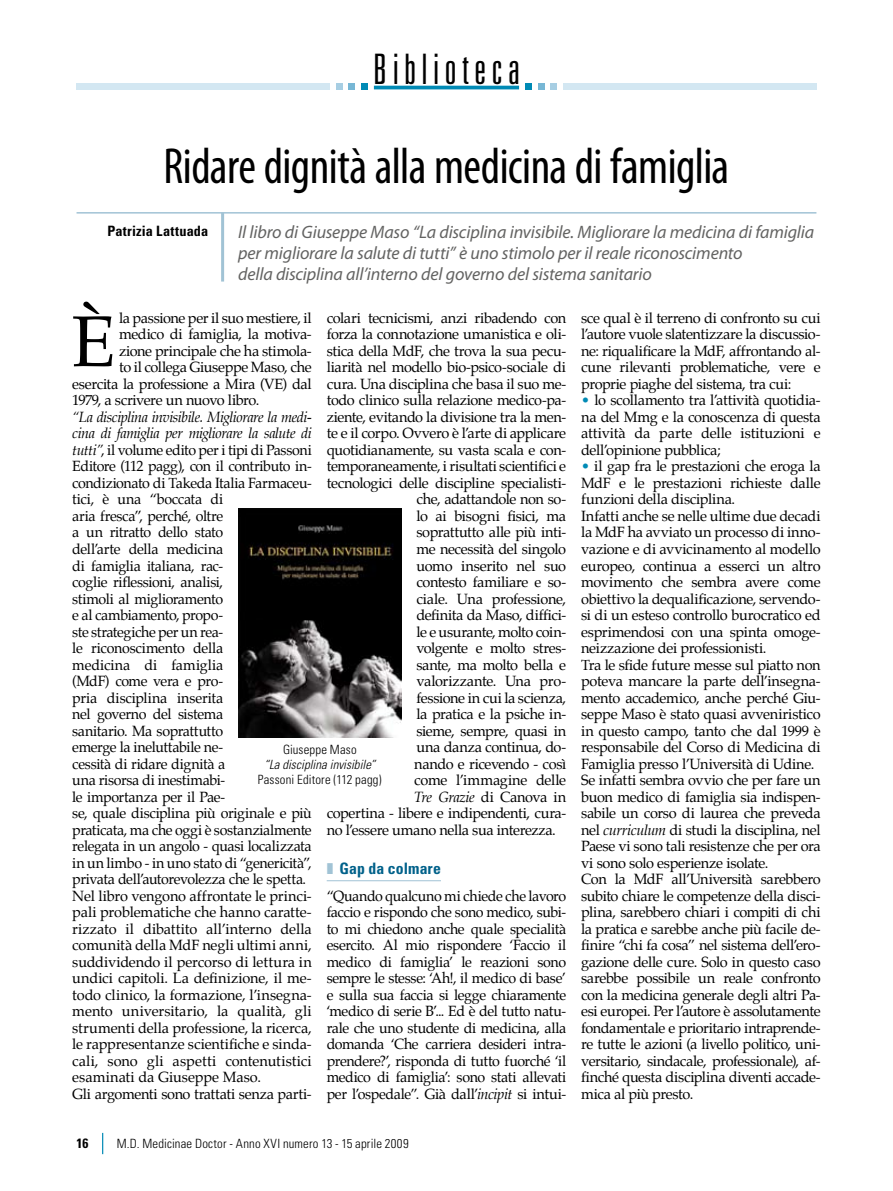
<style>
.page{position:relative;width:893px;height:1191px;background:#fff}
.page>*{position:absolute;margin:0;border:0;box-sizing:border-box;transform-origin:0 0}
.t1{font:72px "Palatino";color:#000}
.t2{font:condensed 51px "Myriad Pro";letter-spacing:-.01em;color:#000;scale:.95 1}
.t3{font:300 ultra-condensed 42px "Univers";color:#000}
.t4{font:italic 18px/21px "Myriad Pro";letter-spacing:-.01em;color:#636362}
.t5{font:700 condensed 15.75px "Univers";letter-spacing:.005em;color:#00618a}
.t6{font:14.55px/16.5px "Palatino";letter-spacing:-.025em;color:#000;text-align:justify}
.t7{font:700 condensed 14.25px "Univers";letter-spacing:.015em;color:#000}
.t8{font:700 condensed 13.5px "Univers";color:#000}
.t9{font:300 condensed 12.75px "Univers";letter-spacing:.015em;color:#000}
.t10{font:italic 300 condensed 12.75px "Univers";letter-spacing:.005em;color:#000}
.s1{font-style:italic}
.s2{color:#008ab5}
.s3{color:#a1c3d5}
</style>
<div class="page">
<hr style="left:374px;top:86px;width:145px;height:3px;background:#008ab5">
<div style="left:361px;top:83px;width:7px;height:6px;background:#008ab5"></div>
<svg style="left:349px;top:83px;width:6px;height:6px"></svg>
<svg style="left:336px;top:83px;width:6px;height:6px"></svg>
<div style="left:77px;top:83px;width:253px;height:6px;background:#d3e7f2"></div>
<svg style="left:551px;top:83px;width:6px;height:6px"></svg>
<svg style="left:538px;top:83px;width:6px;height:6px"></svg>
<svg style="left:525px;top:83px;width:6px;height:6px"></svg>
<div style="left:563px;top:83px;width:253px;height:6px;background:#d3e7f2"></div>
<svg style="left:102px;top:1132px;width:1px;height:22px"></svg>
<hr style="left:77px;top:212px;width:739px;height:2px;background:#a1c3d5">
<hr style="left:221px;top:213px;width:3px;height:68px;background:#a1c3d5">
<hr style="left:327px;top:880px;width:114px;height:1px;background:#a1c3d5">
<img style="left:238px;top:508px;width:164px;height:229px">
<h3 class="t3" style="left:373px;top:47px;width:148px">Biblioteca</h3>
<h2 class="t2" style="left:164px;top:135px;width:597px">Ridare dignità alla medicina di famiglia</h2>
<p class="t7" style="left:107px;top:222px;width:102px">Patrizia Lattuada</p>
<p class="t4" style="left:238px;top:221px;width:578px">Il libro di Giuseppe Maso “La disciplina invisibile. Migliorare la medicina di famiglia per migliorare la salute di tutti” è uno stimolo per il reale riconoscimento<br>della disciplina all’interno del governo del sistema sanitario</p>
<p class="t6" style="left:119px;top:311px;width:194px">la passione per il suo mestiere, il</p>
<p class="t6" style="left:119px;top:327px;width:194px">medico di famiglia, la motiva-</p>
<p class="t6" style="left:119px;top:344px;width:194px">zione principale che ha stimola-</p>
<p class="t6" style="left:119px;top:360px;width:194px">to il collega Giuseppe Maso, che</p>
<p class="t6" style="left:72px;top:377px;width:241px">esercita la professione a Mira (VE) dal</p>
<p class="t6" style="left:72px;top:393px;width:189px">1979, a scrivere un nuovo libro.</p>
<p class="t6" style="left:72px;top:410px;width:241px;text-align:left"><span class="s1">“La disciplina invisibile. Migliorare la medi&shy;cina di famiglia per migliorare la salute di tutti”</span>, il volume edito per i tipi di Passoni Editore (112 pagg), con il contributo in&shy;condizionato di Takeda Italia Farmaceu&shy;tici, è una “boccata di<br>aria fresca”, perché, oltre<br>a un ritratto dello stato<br>dell’arte della medicina<br>di famiglia italiana, rac-<br>coglie riflessioni, analisi,<br>stimoli al miglioramento<br>e al cambiamento, propo-<br>ste strategiche per un rea-<br>le riconoscimento della<br>medicina di famiglia<br>(MdF) come vera e pro-<br>pria disciplina inserita<br>nel governo del sistema<br>sanitario. Ma soprattutto<br>emerge la ineluttabile ne-<br>cessità di ridare dignità a<br>una risorsa di inestimabi-<br>le importanza per il Pae-<br>se, quale disciplina più originale e più praticata, ma che oggi è sostanzialmente relegata in un angolo - quasi localizzata in un limbo - in uno stato di “genericità”, privata dell’autorevolezza che le spetta.<br>Nel libro vengono affrontate le princi&shy;pali problematiche che hanno caratte&shy;rizzato il dibattito all’interno della comunità della MdF negli ultimi anni, suddividendo il percorso di lettura in undici capitoli. La definizione, il me&shy;todo clinico, la formazione, l’insegna&shy;mento universitario, la qualità, gli strumenti della professione, la ricerca, le rappresentanze scientifiche e sinda&shy;cali, sono gli aspetti contenutistici esaminati da Giuseppe Maso.<br>Gli argomenti sono trattati senza parti-</p>
<h1 class="t1" style="left:71px;top:295px;width:45px">È</h1>
<p class="t6" style="left:581px;top:311px;width:241px">sce qual è il terreno di confronto su cui l’autore vuole slatentizzare la discussio&shy;ne: riqualificare la MdF, affrontando al&shy;cune rilevanti problematiche, vere e proprie piaghe del sistema, tra cui:</p>
<p class="t6" style="left:581px;top:393px;width:241px"><span class="s2">•</span> lo scollamento tra l’attività quotidia&shy;na del Mmg e la conoscenza di questa attività da parte delle istituzioni e dell’opinione pubblica;</p>
<p class="t6" style="left:581px;top:459px;width:241px;text-align:left"><span class="s2">•</span> il gap fra le prestazioni che eroga la MdF e le prestazioni richieste dalle funzioni della disciplina.<br>Infatti anche se nelle ultime due decadi la MdF ha avviato un processo di inno&shy;vazione e di avvicinamento al modello europeo, continua a esserci un altro movimento che sembra avere come obiettivo la dequalificazione, servendo&shy;si di un esteso controllo burocratico ed esprimendosi con una spinta omoge&shy;neizzazione dei professionisti.<br>Tra le sfide future messe sul piatto non poteva mancare la parte dell’insegna&shy;mento accademico, anche perché Giu&shy;seppe Maso è stato quasi avveniristico in questo campo, tanto che dal 1999 è responsabile del Corso di Medicina di Famiglia presso l’Università di Udine.<br>Se infatti sembra ovvio che per fare un buon medico di famiglia sia indispen&shy;sabile un corso di laurea che preveda nel <span class="s1">curriculum</span> di studi la disciplina, nel Paese vi sono tali resistenze che per ora vi sono solo esperienze isolate.<br>Con la MdF all’Università sarebbero subito chiare le competenze della disci&shy;plina, sarebbero chiari i compiti di chi la pratica e sarebbe anche più facile de&shy;finire “chi fa cosa” nel sistema dell’ero&shy;gazione delle cure. Solo in questo caso sarebbe possibile un reale confronto con la medicina generale degli altri Pa&shy;esi europei. Per l’autore è assolutamente fondamentale e prioritario intraprende&shy;re tutte le azioni (a livello politico, uni&shy;versitario, sindacale, professionale), af&shy;finché questa disciplina diventi accade&shy;mica al più presto.</p>
<p class="t6" style="left:327px;top:311px;width:241px">colari tecnicismi, anzi ribadendo con</p>
<p class="t6" style="left:327px;top:327px;width:241px">forza la connotazione umanistica e oli-</p>
<p class="t6" style="left:327px;top:344px;width:241px">stica della MdF, che trova la sua pecu-</p>
<p class="t6" style="left:327px;top:360px;width:241px">liarità nel modello bio-psico-sociale di</p>
<p class="t6" style="left:327px;top:377px;width:241px">cura. Una disciplina che basa il suo me-</p>
<p class="t6" style="left:327px;top:393px;width:241px">todo clinico sulla relazione medico-pa-</p>
<p class="t6" style="left:327px;top:410px;width:241px">ziente, evitando la divisione tra la men-</p>
<p class="t6" style="left:327px;top:426px;width:241px">te e il corpo. Ovvero è l’arte di applicare</p>
<p class="t6" style="left:327px;top:443px;width:241px">quotidianamente, su vasta scala e con-</p>
<p class="t6" style="left:327px;top:459px;width:241px">temporaneamente, i risultati scientifici e</p>
<p class="t6" style="left:327px;top:476px;width:241px">tecnologici delle discipline specialisti-</p>
<p class="t6" style="left:416px;top:492px;width:151px">che, adattandole non so-</p>
<p class="t6" style="left:416px;top:509px;width:151px">lo ai bisogni fisici, ma</p>
<p class="t6" style="left:416px;top:525px;width:151px">soprattutto alle più inti-</p>
<p class="t6" style="left:416px;top:542px;width:151px">me necessità del singolo</p>
<p class="t6" style="left:416px;top:558px;width:151px">uomo inserito nel suo</p>
<p class="t6" style="left:416px;top:575px;width:151px">contesto familiare e so-</p>
<p class="t6" style="left:416px;top:591px;width:151px">ciale. Una professione,</p>
<p class="t6" style="left:416px;top:608px;width:151px">definita da Maso, diffici-</p>
<p class="t6" style="left:416px;top:624px;width:151px">le e usurante, molto coin-</p>
<p class="t6" style="left:416px;top:641px;width:151px">volgente e molto stres-</p>
<p class="t6" style="left:416px;top:657px;width:151px">sante, ma molto bella e</p>
<p class="t6" style="left:416px;top:674px;width:151px">valorizzante. Una pro-</p>
<p class="t6" style="left:416px;top:690px;width:151px">fessione in cui la scienza,</p>
<p class="t6" style="left:416px;top:707px;width:151px">la pratica e la psiche in-</p>
<p class="t6" style="left:416px;top:723px;width:151px">sieme, sempre, quasi in</p>
<p class="t6" style="left:416px;top:740px;width:151px">una danza continua, do-</p>
<p class="t6" style="left:414px;top:756px;width:153px">nando e ricevendo - così</p>
<p class="t6" style="left:414px;top:773px;width:153px">come l’immagine delle</p>
<p class="t6" style="left:414px;top:789px;width:153px"><span class="s1">Tre Grazie</span> di Canova in</p>
<p class="t6" style="left:327px;top:806px;width:241px">copertina - libere e indipendenti, cura-</p>
<p class="t6" style="left:327px;top:822px;width:231px">no l’essere umano nella sua interezza.</p>
<p class="t5" style="left:327px;top:858px;width:116px"><span class="s3">❚</span> Gap da colmare</p>
<p class="t6" style="left:327px;top:888px;width:241px">“Quando qualcuno mi chiede che lavoro faccio e rispondo che sono medico, subi&shy;to mi chiedono anche quale specialità esercito. Al mio rispondere ‘Faccio il medico di famiglia’ le reazioni sono sempre le stesse: ‘Ah!, il medico di base’ e sulla sua faccia si legge chiaramente ‘medico di serie B’... Ed è del tutto natu&shy;rale che uno studente di medicina, alla domanda ‘Che carriera desideri intra&shy;prendere?’, risponda di tutto fuorché ‘il medico di famiglia’: sono stati allevati per l’ospedale”. Già dall’<span class="s1">incipit</span> si intui-</p>
<p class="t9" style="left:283px;top:741px;width:75px">Giuseppe Maso</p>
<p class="t10" style="left:264px;top:756px;width:113px">“La disciplina invisibile”</p>
<p class="t9" style="left:258px;top:771px;width:125px">Passoni Editore (112 pagg)</p>
<p class="t8" style="left:77px;top:1135px;width:14px">16</p>
<p class="t9" style="left:117px;top:1136px;width:293px">M.D. Medicinae Doctor - Anno XVI numero 13 - 15 aprile 2009</p>
</div>
